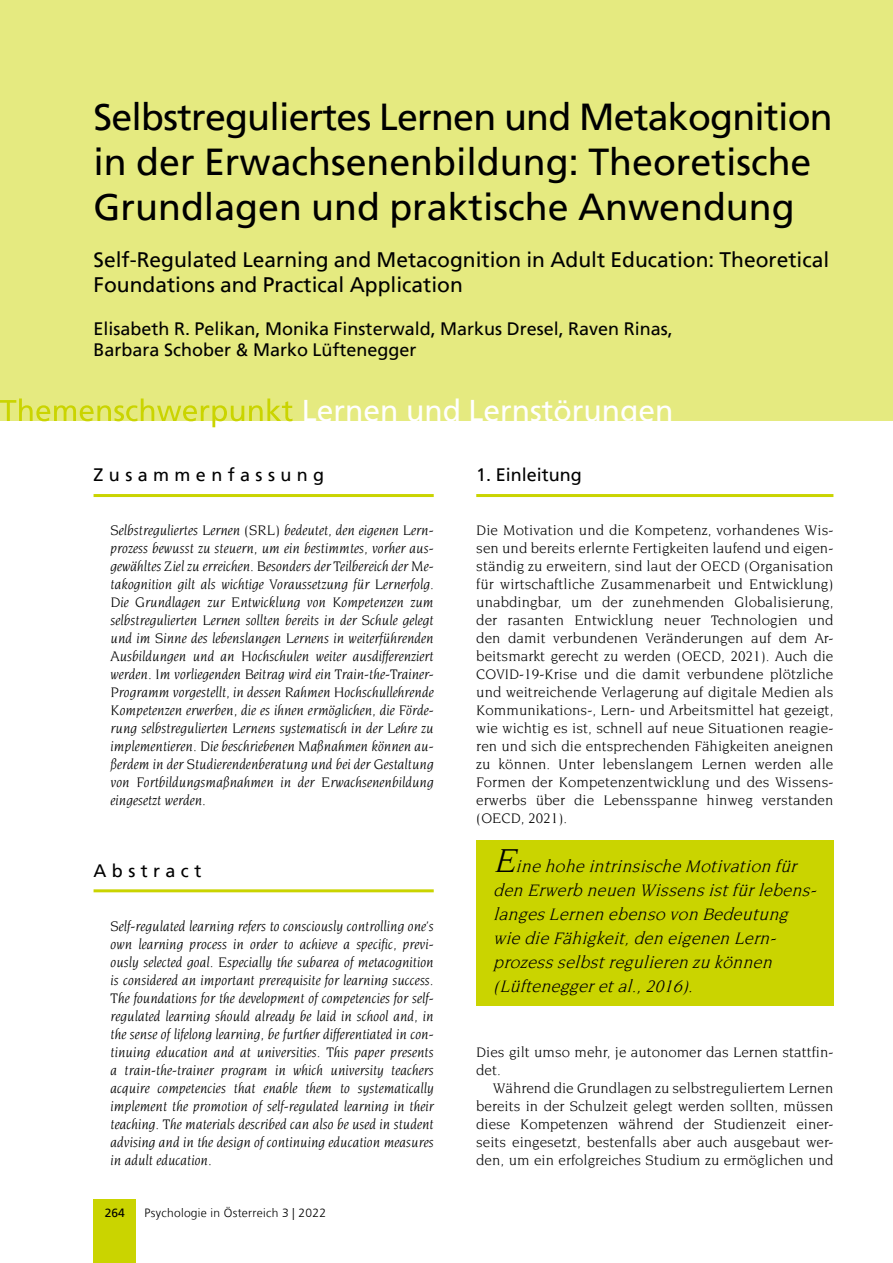
<style>
.page{position:relative;width:893px;height:1263px;background:#fff}
.page>*{position:absolute;margin:0;border:0;box-sizing:border-box;transform-origin:0 0}
.t1{font:37.5px/45px "Frutiger LT";color:#000}
.t2{font:30px "Frutiger LT";color:#fff}
.t3{font:21px/25.2px "Frutiger LT";color:#000}
.t4{font:italic 18px/24px "Novarese Std";color:#000}
.t5{font:18px/21.6px "Frutiger LT";color:#000}
.t6{font:18px "Frutiger LT";letter-spacing:.3em;color:#000}
.t7{font:italic 15px/18px "Novarese Std";color:#000;text-align:justify}
.t8{font:15px/18px "Novarese Std";color:#000;text-align:justify}
.t9{font:300 12px "Frutiger LT";letter-spacing:.025em;color:#000}
.t10{font:12px "Frutiger LT";color:#000}
.s1{font-size:36px}
</style>
<div class="page">
<div style="left:0;top:0;width:893px;height:421px;background:#e5ea80"></div>
<svg style="left:0;top:398px;width:292px;height:29px"></svg>
<div style="left:94px;top:1199px;width:42px;height:64px;background:#cad400"></div>
<hr style="left:94px;top:494px;width:340px;height:3px;background:#cad400">
<hr style="left:94px;top:889px;width:340px;height:3px;background:#cad400">
<hr style="left:476px;top:494px;width:357px;height:3px;background:#cad400">
<div style="left:476px;top:840px;width:357px;height:166px;background:#cad400"></div>
<h1 class="t1" style="left:94px;top:95px;width:741px">Selbstreguliertes Lernen und Metakognition in der Erwachsenenbildung: Theoretische<br>Grundlagen und praktische Anwendung</h1>
<h3 class="t3" style="left:94px;top:247px;width:737px">Self-Regulated Learning and Metacognition in Adult Education: Theoretical<br>Foundations and Practical Application</h3>
<p class="t5" style="left:94px;top:318px;width:581px">Elisabeth R. Pelikan, Monika Finsterwald, Markus Dresel, Raven Rinas,<br>Barbara Schober &amp; Marko Lüftenegger</p>
<h2 class="t2" style="left:302px;top:393px;width:373px">Lernen und Lernstörungen</h2>
<p class="t6" style="left:94px;top:464px;width:232px">Zusammenfassung</p>
<p class="t7" style="left:111px;top:520px;width:325px">Selbstreguliertes Lernen (SRL) bedeutet, den eigenen Lern&shy;prozess bewusst zu steuern, um ein bestimmtes, vorher aus&shy;gewähltes Ziel zu erreichen. Besonders der Teilbereich der Me&shy;takognition gilt als wichtige Voraussetzung für Lernerfolg.<br>Die Grundlagen zur Entwicklung von Kompetenzen zum selbstregulierten Lernen sollten bereits in der Schule gelegt und im Sinne des lebenslangen Lernens in weiterführenden Ausbildungen und an Hochschulen weiter ausdifferenziert werden. Im vorliegenden Beitrag wird ein Train-the-Trainer-Programm vorgestellt, in dessen Rahmen Hochschullehrende Kompetenzen erwerben, die es ihnen ermöglichen, die Förde&shy;rung selbstregulierten Lernens systematisch in der Lehre zu implementieren. Die beschriebenen Maßnahmen können au&shy;ßerdem in der Studierendenberatung und bei der Gestaltung von Fortbildungsmaßnahmen in der Erwachsenenbildung eingesetzt werden.</p>
<p class="t6" style="left:94px;top:860px;width:109px">Abstract</p>
<p class="t7" style="left:111px;top:916px;width:325px">Self-regulated learning refers to consciously controlling one’s own learning process in order to achieve a specific, previ&shy;ously selected goal. Especially the subarea of metacognition is considered an important prerequisite for learning success.<br>The foundations for the development of competencies for self&shy;regulated learning should already be laid in school and, in the sense of lifelong learning, be further differentiated in con&shy;tinuing education and at universities. This paper presents a train-the-trainer program in which university teachers acquire competencies that enable them to systematically implement the promotion of self-regulated learning in their teaching. The materials described can also be used in student advising and in the design of continuing education measures in adult education.</p>
<p class="t10" style="left:105px;top:1205px;width:22px">264</p>
<p class="t9" style="left:145px;top:1206px;width:183px">Psychologie in Österreich 3 | 2022</p>
<p class="t5" style="left:476px;top:464px;width:107px">1. Einleitung</p>
<p class="t8" style="left:476px;top:520px;width:359px">Die Motivation und die Kompetenz, vorhandenes Wis&shy;sen und bereits erlernte Fertigkeiten laufend und eigen&shy;ständig zu erweitern, sind laut der OECD (Organisation für wirtschaftliche Zusammenarbeit und Entwicklung) unabdingbar, um der zunehmenden Globalisierung, der rasanten Entwicklung neuer Technologien und den damit verbundenen Veränderungen auf dem Ar&shy;beitsmarkt gerecht zu werden (OECD, 2021). Auch die COVID-19-Krise und die damit verbundene plötzliche und weitreichende Verlagerung auf digitale Medien als Kommunikations-, Lern- und Arbeitsmittel hat gezeigt, wie wichtig es ist, schnell auf neue Situationen reagie&shy;ren und sich die entsprechenden Fähigkeiten aneignen zu können. Unter lebenslangem Lernen werden alle Formen der Kompetenzentwicklung und des Wissens&shy;erwerbs über die Lebensspanne hinweg verstanden (OECD, 2021).</p>
<p class="t4" style="left:493px;top:854px;width:329px"><span class="s1">E</span>ine hohe intrinsische Motivation für den Erwerb neuen Wissensistfürlebens&shy;langesLernen ebenso von Bedeutung wie die Fähigkeit,den eigenen Lern&shy;prozessselbstregulieren zu können (Lüfteneggeretal.,2016).</p>
<p class="t8" style="left:476px;top:1042px;width:359px">Dies gilt umso mehr, je autonomer das Lernen stattfin&shy;det.</p>
<p class="t8" style="left:476px;top:1078px;width:359px;text-indent:17px">Während die Grundlagen zu selbstreguliertem Lernen bereits in der Schulzeit gelegt werden sollten, müssen diese Kompetenzen während der Studienzeit einer&shy;seits eingesetzt, bestenfalls aber auch ausgebaut wer&shy;den, um ein erfolgreiches Studium zu ermöglichen und</p>
</div>
